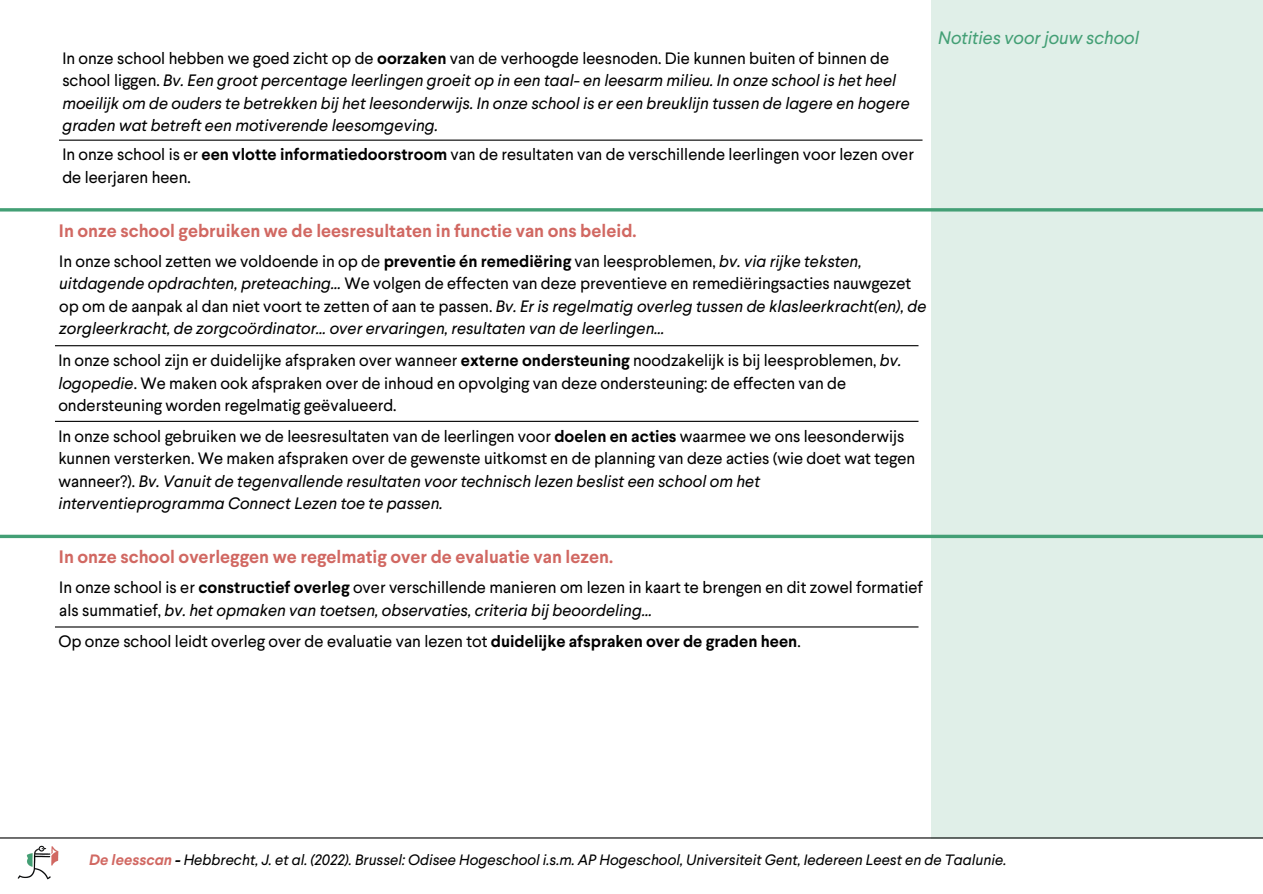
<style>
.page{position:relative;width:1263px;height:894px;background:#fff}
.page>*{position:absolute;margin:0;border:0;box-sizing:border-box;transform-origin:0 0}
.t1{font:700 18px "Larsseit";color:#d16862}
.t2{font:italic 18px "Larsseit";color:#439f75}
.t3{font:16.5px/22.5px "Larsseit";color:#000}
.t4{font:italic 16.5px/22.5px "Larsseit";color:#000}
.t5{font:italic 15px "Larsseit";color:#000}
.s1{font-style:normal}
.s2{font-weight:700;font-style:normal}
.s3{font-weight:700}
.s4{font-style:italic}
.s5{font-weight:700;color:#d16862}
</style>
<div class="page">
<div style="left:931px;top:0;width:332px;height:838px;background:#e0efe8"></div>
<hr style="left:0;top:208px;width:1263px;height:3px;background:#439f75">
<hr style="left:55px;top:345px;width:863px;height:1px;background:#000">
<img style="left:0;top:838px;width:89px;height:42px">
<hr style="left:0;top:837px;width:1263px;height:1px;background:#000">
<hr style="left:55px;top:420px;width:863px;height:2px;background:#000">
<svg style="left:0;top:534px;width:1263px;height:4px;background:#63af8c"></svg>
<hr style="left:55px;top:626px;width:863px;height:1px;background:#000">
<hr style="left:59px;top:139px;width:863px;height:2px;background:#000">
<p class="t4" style="left:62px;top:48px;width:849px"><span class="s1">In onze school hebben we goed zicht op de</span> <span class="s2">oorzaken</span> <span class="s1">van de verhoogde leesnoden. Die kunnen buiten of binnen de school liggen.</span> Bv. Een groot percentage leerlingen groeit op in een taal- en leesarm milieu. In onze school is het heel moeilijk om de ouders te betrekken bij het leesonderwijs. In onze school is er een breuklijn tussen de lagere en hogere graden wat betreft een motiverende leesomgeving.</p>
<p class="t3" style="left:62px;top:145px;width:853px">In onze school is er <span class="s3">een vlotte informatiedoorstroom</span> van de resultaten van de verschillende leerlingen voor lezen over de leerjaren heen.</p>
<p class="t2" style="left:938px;top:31px;width:202px">Notities voor jouw school</p>
<p class="t1" style="left:59px;top:223px;width:579px">In onze school gebruiken we de leesresultaten in functie van ons beleid.</p>
<p class="t4" style="left:59px;top:251px;width:869px"><span class="s1">In onze school zetten we voldoende in op de</span> <span class="s2">preventie én remediëring</span> <span class="s1">van leesproblemen,</span> bv. via rijke teksten, uitdagende opdrachten, preteaching... <span class="s1">We volgen de effecten van deze preventieve en remediëringsacties nauwgezet op om de aanpak al dan niet voort te zetten of aan te passen.</span> Bv. Er is regelmatig overleg tussen de klasleerkracht(en), de zorgleerkracht, de zorgcoördinator... over ervaringen, resultaten van de leerlingen...</p>
<p class="t3" style="left:58px;top:350px;width:845px">In onze school zijn er duidelijke afspraken over wanneer <span class="s3">externe ondersteuning</span> noodzakelijk is bij leesproblemen, <span class="s4">bv. logopedie</span>. We maken ook afspraken over de inhoud en opvolging van deze ondersteuning: de effecten van de ondersteuning worden regelmatig geëvalueerd.</p>
<p class="t3" style="left:58px;top:426px;width:858px">In onze school gebruiken we de leesresultaten van de leerlingen voor <span class="s3">doelen en acties</span> waarmee we ons leesonderwijs kunnen versterken. We maken afspraken over de gewenste uitkomst en de planning van deze acties (wie doet wat tegen wanneer?). <span class="s4">Bv. Vanuit de tegenvallende resultaten voor technisch lezen beslist een school om het interventieprogramma Connect Lezen toe te passen.</span></p>
<p class="t1" style="left:59px;top:549px;width:556px">In onze school overleggen we regelmatig over de evaluatie van lezen.</p>
<p class="t3" style="left:59px;top:578px;width:865px">In onze school is er <span class="s3">constructief overleg</span> over verschillende manieren om lezen in kaart te brengen en dit zowel formatief als summatief, <span class="s4">bv. het opmaken van toetsen, observaties, criteria bij beoordeling...</span></p>
<p class="t3" style="left:58px;top:631px;width:744px">Op onze school leidt overleg over de evaluatie van lezen tot <span class="s3">duidelijke afspraken over de graden heen</span>.</p>
<p class="t5" style="left:89px;top:853px;width:919px"><span class="s5">De leesscan</span> <span class="s3">-</span> Hebbrecht, J. et al. (2022). Brussel: Odisee Hogeschool i.s.m. AP Hogeschool, Universiteit Gent, Iedereen Leest en de Taalunie.</p>
</div>
